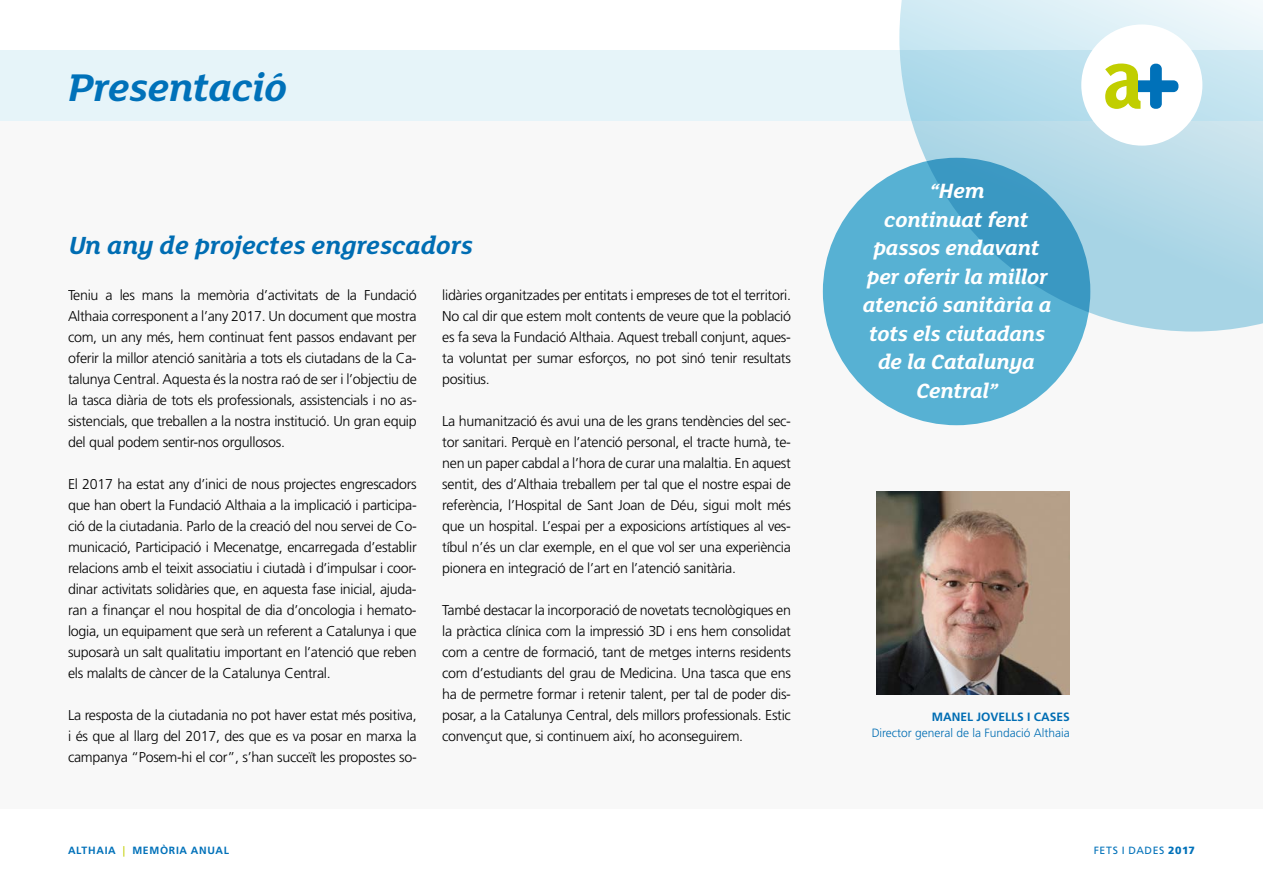
<style>
.page{position:relative;width:1263px;height:893px;background:#fff}
.page>*{position:absolute;margin:0;border:0;box-sizing:border-box;transform-origin:0 0}
.t1{font:italic 700 42px "FS Lola";letter-spacing:-.01em;color:#0071b9}
.t2{font:italic 700 27px "FS Lola";color:#0071b9}
.t3{font:italic 700 22.5px/28.5px "FS Lola";letter-spacing:-.01em;color:#fff;text-align:center}
.t4{font:300 14.25px/21px "Frutiger LT Std";letter-spacing:-.02em;color:#000;text-align:justify}
.t5{font:300 12px "Frutiger LT Std";color:#0071b9}
.t6{font:700 12px "Frutiger LT Std";color:#0071b9}
.t7{font:700 10.5px "Frutiger LT Std";letter-spacing:.065em;color:#0071b9}
.t8{font:10.5px "Frutiger LT Std";letter-spacing:.055em;color:#0071b9}
.s1{font-weight:400;color:#c1ce00}
.s2{font-weight:900}
</style>
<div class="page">
<div style="left:0;top:107px;width:1263px;height:702px;background:#f8f8f8"></div>
<div style="left:0;top:50px;width:1263px;height:70px;background:#e6f4f9"></div>
<svg style="left:899px;top:0;width:364px;height:332px"></svg>
<div style="left:1081px;top:24px;width:121px;height:122px;background:#fff;border-radius:50%"></div>
<svg style="left:1105px;top:64px;width:73px;height:45px"></svg>
<img style="left:877px;top:492px;width:193px;height:203px">
<svg style="left:823px;top:158px;width:267px;height:267px;fill:#57b1d3"></svg>
<h1 class="t1" style="left:68px;top:59px;width:221px">Presentació</h1>
<h2 class="t2" style="left:68px;top:227px;width:406px">Un any de projectes engrescadors</h2>
<p class="t4" style="left:68px;top:284px;width:350px">Teniu a les mans la memòria d’activitats de la Fundació Althaia corresponent a l’any 2017. Un document que mostra com, un any més, hem continuat fent passos endavant per oferir la millor atenció sanitària a tots els ciutadans de la Ca&shy;talunya Central. Aquesta és la nostra raó de ser i l’objectiu de la tasca diària de tots els professionals, assistencials i no as&shy;sistencials, que treballen a la nostra institució. Un gran equip del qual podem sentir-nos orgullosos.</p>
<p class="t4" style="left:68px;top:473px;width:350px">El 2017 ha estat any d’inici de nous projectes engrescadors que han obert la Fundació Althaia a la implicació i participa&shy;ció de la ciutadania. Parlo de la creació del nou servei de Co&shy;municació, Participació i Mecenatge, encarregada d’establir relacions amb el teixit associatiu i ciutadà i d’impulsar i coor&shy;dinar activitats solidàries que, en aquesta fase inicial, ajuda&shy;ran a finançar el nou hospital de dia d’oncologia i hemato&shy;logia, un equipament que serà un referent a Catalunya i que suposarà un salt qualitatiu important en l’atenció que reben els malalts de càncer de la Catalunya Central.</p>
<p class="t4" style="left:68px;top:704px;width:350px">La resposta de la ciutadania no pot haver estat més positiva, i és que al llarg del 2017, des que es va posar en marxa la campanya “Posem-hi el cor”, s’han succeït les propostes so-</p>
<p class="t4" style="left:442px;top:284px;width:350px">lidàries organitzades per entitats i empreses de tot el territori.<br>No cal dir que estem molt contents de veure que la població es fa seva la Fundació Althaia. Aquest treball conjunt, aques&shy;ta voluntat per sumar esforços, no pot sinó tenir resultats positius.</p>
<p class="t4" style="left:442px;top:410px;width:350px">La humanització és avui una de les grans tendències del sec&shy;tor sanitari. Perquè en l’atenció personal, el tracte humà, te&shy;nen un paper cabdal a l’hora de curar una malaltia. En aquest sentit, des d’Althaia treballem per tal que el nostre espai de referència, l’Hospital de Sant Joan de Déu, sigui molt més que un hospital. L’espai per a exposicions artístiques al ves&shy;tíbul n’és un clar exemple, en el que vol ser una experiència pionera en integració de l’art en l’atenció sanitària.</p>
<p class="t4" style="left:442px;top:599px;width:350px">També destacar la incorporació de novetats tecnològiques en la pràctica clínica com la impressió 3D i ens hem consolidat com a centre de formació, tant de metges interns residents com d’estudiants del grau de Medicina. Una tasca que ens ha de permetre formar i retenir talent, per tal de poder dis&shy;posar, a la Catalunya Central, dels millors professionals. Estic convençut que, si continuem així, ho aconseguirem.</p>
<h3 class="t3" style="left:863px;top:175px;width:190px">“Hem<br>continuat fent passos endavant per oferir la millor atenció sanitària a tots els ciutadans de la Catalunya<br>Central”</h3>
<p class="t6" style="left:932px;top:709px;width:140px">MANEL JOVELLS I CASES</p>
<p class="t5" style="left:871px;top:726px;width:200px">Director general de la Fundació Althaia</p>
<p class="t7" style="left:68px;top:844px;width:162px">ALTHAIA <span class="s1">|</span> MEMÒRIA ANUAL</p>
<p class="t8" style="left:1094px;top:844px;width:103px">FETS I DADES <span class="s2">2017</span></p>
</div>
